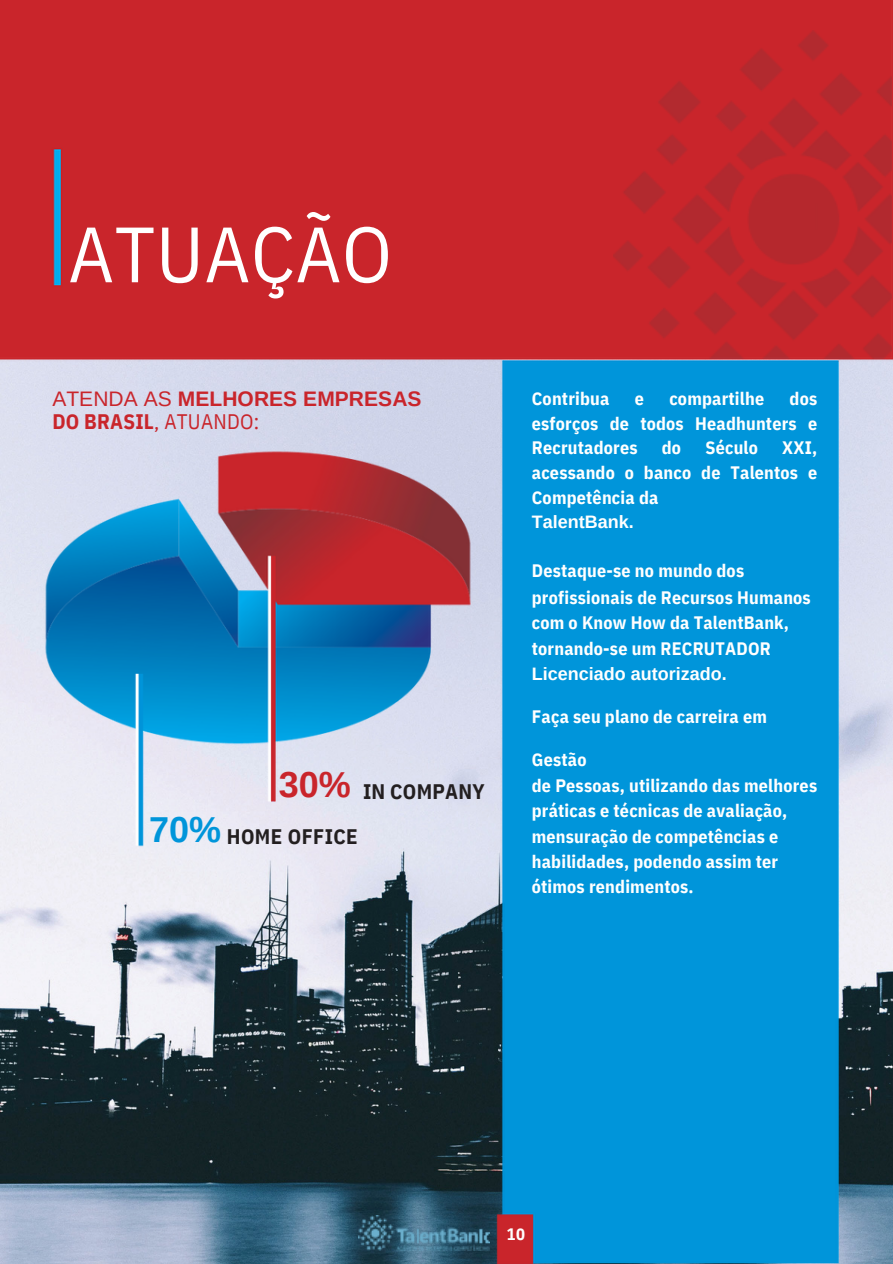
<style>
.page{position:relative;width:893px;height:1264px;background:#fff}
.page>*{position:absolute;margin:0;border:0;box-sizing:border-box;transform-origin:0 0}
.t1{font:78.3px "IBM Plex Sans Cond";letter-spacing:.01em;color:#fff}
.t2{font:700 36px "Arimo";color:#0095da}
.t3{font:700 36px "Arimo";color:#c9252b}
.t4{font:700 21px "Arimo";letter-spacing:.005em;color:#c9252b}
.t5{font:700 21px "IBM Plex Sans Cond";letter-spacing:.02em;color:#231f20}
.t6{font:21px "IBM Plex Sans Cond";letter-spacing:.01em;color:#c9252b}
.t7{font:700 18px/24.8px "IBM Plex Sans Cond";letter-spacing:.01em;color:#fff;text-align:justify}
.t8{font:700 18px "Arimo";color:#fff}
.t9{font:700 16.5px "IBM Plex Sans Cond";color:#fff}
.s1{font-weight:400}
.s2{font-weight:700}
</style>
<div class="page">
<img style="left:0;top:0;width:892px;height:1263px">
<img style="left:359px;top:1215px;width:130px;height:35px">
<img style="left:613px;top:30px;width:278px;height:329px">
<p class="t1" style="left:68px;top:202px;width:325px">ATUAÇÃO</p>
<p class="t4" style="left:52px;top:387px;width:370px"><span class="s1">ATENDA AS</span> MELHORES EMPRESAS</p>
<p class="t6" style="left:52px;top:407px;width:208px"><span class="s2">DO BRASIL</span>, ATUANDO:</p>
<p class="t2" style="left:149px;top:809px;width:74px">70%</p>
<p class="t3" style="left:279px;top:764px;width:74px">30%</p>
<p class="t5" style="left:363px;top:777px;width:123px">IN COMPANY</p>
<p class="t5" style="left:227px;top:822px;width:132px">HOME OFFICE</p>
<p class="t7" style="left:531px;top:386px;width:79px">Contribua</p>
<p class="t7" style="left:634px;top:386px;width:11px">e</p>
<p class="t7" style="left:669px;top:386px;width:96px">compartilhe</p>
<p class="t7" style="left:531px;top:386px;width:287px;text-indent:258px">dos esforços de todos Headhunters e Recrutadores</p>
<p class="t7" style="left:661px;top:435px;width:21px">do</p>
<p class="t7" style="left:705px;top:435px;width:54px">Século</p>
<p class="t7" style="left:531px;top:435px;width:287px;text-indent:250px">XXI, acessando o banco de Talentos e Competência da</p>
<p class="t8" style="left:531px;top:511px;width:103px">TalentBank.</p>
<p class="t7" style="left:531px;top:558px;width:214px">Destaque-se no mundo dos</p>
<p class="t7" style="left:531px;top:585px;width:280px">profissionais de Recursos Humanos</p>
<p class="t7" style="left:531px;top:609px;width:259px">com o Know How da TalentBank,</p>
<p class="t7" style="left:531px;top:635px;width:240px">tornando-se um RECRUTADOR</p>
<p class="t8" style="left:531px;top:663px;width:197px">Licenciado autorizado.</p>
<p class="t7" style="left:531px;top:704px;width:237px">Faça seu plano de carreira em</p>
<p class="t7" style="left:531px;top:747px;width:56px">Gestão</p>
<p class="t7" style="left:531px;top:773px;width:287px">de Pessoas, utilizando das melhores</p>
<p class="t7" style="left:531px;top:797px;width:257px">práticas e técnicas de avaliação,</p>
<p class="t7" style="left:531px;top:823px;width:248px">mensuração de competências e</p>
<p class="t7" style="left:531px;top:848px;width:248px">habilidades, podendo assim ter</p>
<p class="t7" style="left:531px;top:874px;width:163px">ótimos rendimentos.</p>
<p class="t9" style="left:507px;top:1223px;width:20px">10</p>
</div>
